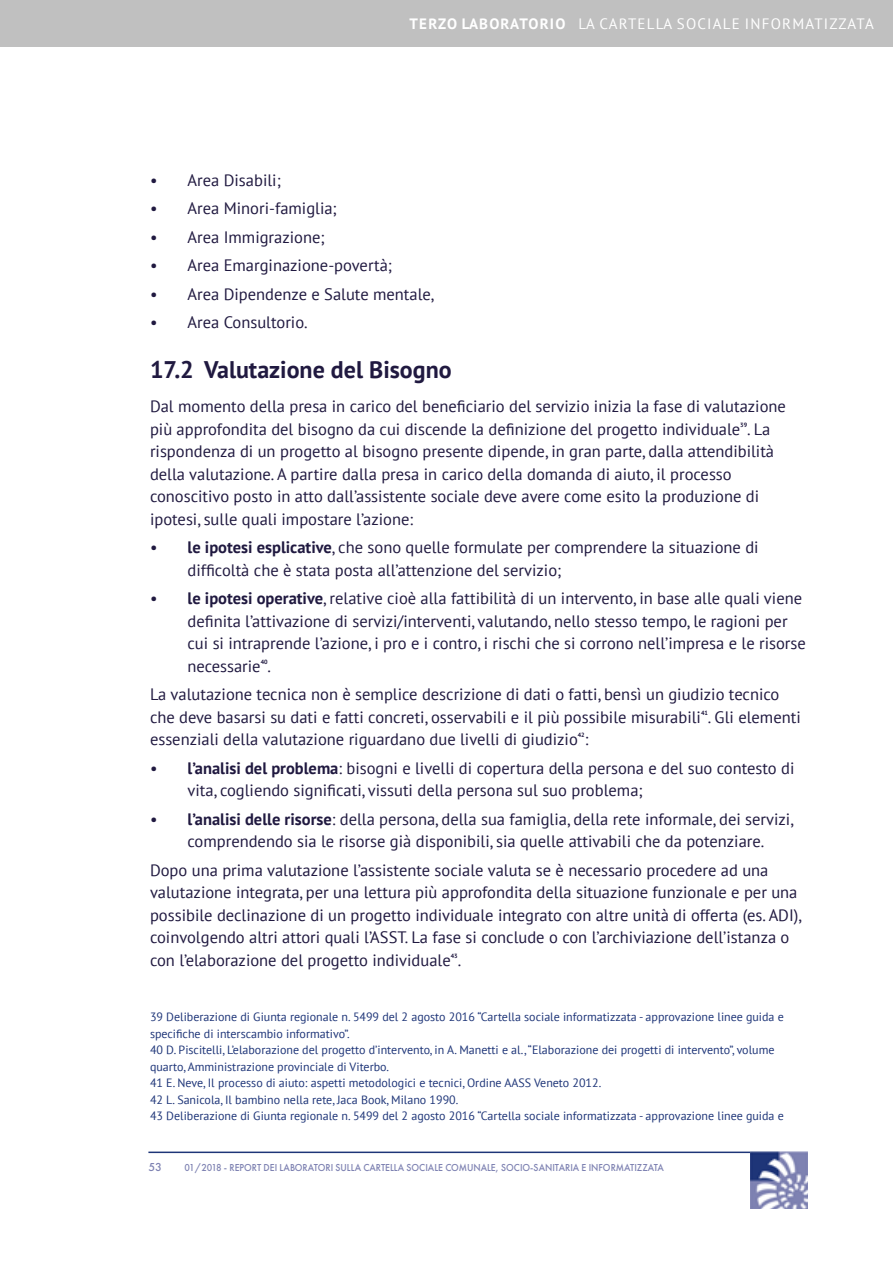
<style>
.page{position:relative;width:893px;height:1263px;background:#fff}
.page>*{position:absolute;margin:0;border:0;box-sizing:border-box;transform-origin:0 0}
.paragrafo_I{font:700 24px "PT Sans";color:#201940}
.Corpo{font:16.5px/22.5px "PT Sans";color:#201940}
.t1{font:15px "PT Sans";letter-spacing:.08em;color:#fff}
.Note{font:12px/16.5px "PT Sans";color:#1e3578}
.t2{font:500 12px "Futura PT";color:#7e82b2}
.t3{font:500 10.5px "Futura PT";color:#7e82b2;scale:.93 1}
.Corpo-2{font:700 6.15px "PT Sans";color:#201940}
.s1{font-weight:700}
</style>
<div class="page">
<div style="left:0;top:0;width:893px;height:46px;background:#c0c0c0"></div>
<hr style="left:148px;top:1151px;width:659px;height:2px;background:#1e3578">
<img style="left:750px;top:1151px;width:57px;height:58px">
<p class="t1" style="left:410px;top:14px;width:466px"><span class="s1">TERZO LABORATORIO</span> LA CARTELLA SOCIALE INFORMATIZZATA</p>
<p class="Corpo" style="left:150px;top:168px;width:132px">• Area Disabili;</p>
<p class="Corpo" style="left:150px;top:197px;width:188px">• Area Minori-famiglia;</p>
<p class="Corpo" style="left:150px;top:225px;width:176px">• Area Immigrazione;</p>
<p class="Corpo" style="left:150px;top:254px;width:244px">• Area Emarginazione-povertà;</p>
<p class="Corpo" style="left:150px;top:282px;width:286px">• Area Dipendenze e Salute mentale,</p>
<p class="Corpo" style="left:150px;top:311px;width:159px">• Area Consultorio.</p>
<p class="paragrafo_I" style="left:150px;top:353px;width:303px">17.2 Valutazione del Bisogno</p>
<p class="Corpo" style="left:150px;top:395px;width:637px">Dal momento della presa in carico del beneficiario del servizio inizia la fase di valutazione più approfondita del bisogno da cui discende la definizione del progetto individuale . La</p>
<p class="Corpo-2" style="left:740px;top:421px;width:8px">39</p>
<p class="Corpo" style="left:150px;top:440px;width:626px">rispondenza di un progetto al bisogno presente dipende, in gran parte, dalla attendibilità della valutazione. A partire dalla presa in carico della domanda di aiuto, il processo conoscitivo posto in atto dall’assistente sociale deve avere come esito la produzione di ipotesi, sulle quali impostare l’azione:</p>
<p class="Corpo" style="left:188px;top:536px;width:573px;text-indent:-38px">• <span class="s1">le ipotesi esplicative</span>, che sono quelle formulate per comprendere la situazione di difficoltà che è stata posta all’attenzione del servizio;</p>
<p class="Corpo" style="left:188px;top:587px;width:620px;text-indent:-38px">• <span class="s1">le ipotesi operative</span>, relative cioè alla fattibilità di un intervento, in base alle quali viene definita l’attivazione di servizi/interventi, valutando, nello stesso tempo, le ragioni per cui si intraprende l’azione, i pro e i contro, i rischi che si corrono nell’impresa e le risorse necessarie .</p>
<p class="Corpo-2" style="left:261px;top:658px;width:8px">40</p>
<p class="Corpo" style="left:150px;top:683px;width:652px">La valutazione tecnica non è semplice descrizione di dati o fatti, bensì un giudizio tecnico che deve basarsi su dati e fatti concreti, osservabili e il più possibile misurabili . Gli elementi</p>
<p class="Corpo-2" style="left:701px;top:709px;width:8px">41</p>
<p class="Corpo-2" style="left:578px;top:731px;width:8px">42</p>
<p class="Corpo" style="left:188px;top:756px;width:608px;text-indent:-38px">• <span class="s1">l’analisi del problema</span>: bisogni e livelli di copertura della persona e del suo contesto di vita, cogliendo significati, vissuti della persona sul suo problema;</p>
<p class="Corpo" style="left:150px;top:807px;width:645px;text-align:center">• <span class="s1">l’analisi delle risorse</span>: della persona, della sua famiglia, della rete informale, dei servizi, comprendendo sia le risorse già disponibili, sia quelle attivabili che da potenziare.</p>
<p class="Corpo" style="left:150px;top:858px;width:653px">Dopo una prima valutazione l’assistente sociale valuta se è necessario procedere ad una valutazione integrata, per una lettura più approfondita della situazione funzionale e per una possibile declinazione di un progetto individuale integrato con altre unità di offerta (es. ADI), coinvolgendo altri attori quali l’ASST. La fase si conclude o con l’archiviazione dell’istanza o con l’elaborazione del progetto individuale .</p>
<p class="Corpo" style="left:150px;top:728px;width:440px">essenziali della valutazione riguardano due livelli di giudizio :</p>
<p class="Corpo-2" style="left:451px;top:952px;width:8px">43</p>
<p class="Note" style="left:150px;top:1008px;width:635px">39 Deliberazione di Giunta regionale n. 5499 del 2 agosto 2016 “Cartella sociale informatizzata - approvazione linee guida e specifiche di interscambio informativo”.</p>
<p class="Note" style="left:150px;top:1041px;width:626px">40 D. Piscitelli, L’elaborazione del progetto d’intervento, in A. Manetti e al., “Elaborazione dei progetti di intervento”, volume quarto, Amministrazione provinciale di Viterbo.</p>
<p class="Note" style="left:150px;top:1074px;width:453px">41 E. Neve, Il processo di aiuto: aspetti metodologici e tecnici, Ordine AASS Veneto 2012.</p>
<p class="Note" style="left:150px;top:1091px;width:310px">42 L. Sanicola, Il bambino nella rete, Jaca Book, Milano 1990.</p>
<p class="Note" style="left:150px;top:1107px;width:635px">43 Deliberazione di Giunta regionale n. 5499 del 2 agosto 2016 “Cartella sociale informatizzata - approvazione linee guida e</p>
<p class="t2" style="left:148px;top:1160px;width:15px">53</p>
<p class="t3" style="left:184px;top:1161px;width:517px">01/2018 - REPORT DEI LABORATORI SULLA CARTELLA SOCIALE COMUNALE, SOCIO-SANITARIA E INFORMATIZZATA</p>
</div>
